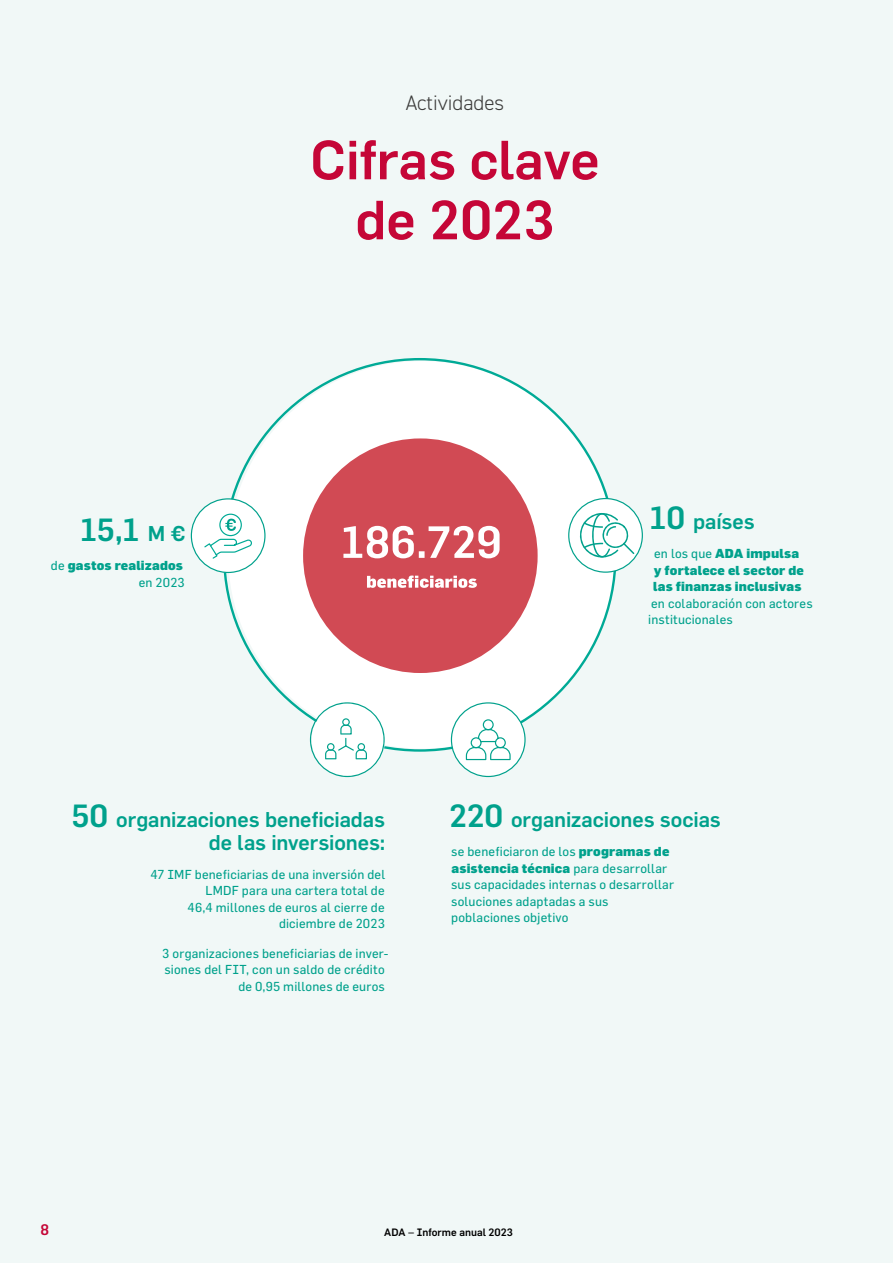
<style>
.page{position:relative;width:893px;height:1263px;background:#f1f8f7}
.page>*{position:absolute;margin:0;border:0;box-sizing:border-box;transform-origin:0 0}
.t1{font:500 54px/60px "Flama";color:#c50637;text-align:center}
.t2{font:500 31.5px "Flama";color:#00a18c}
.t3{font:500 21px/22.5px "Flama";letter-spacing:-.005em;color:#00a18c;text-align:right}
.t4{font:300 21px "DIN2014";color:#3c3c3b}
.t5{font:500 15px "Flama";color:#c50637}
.t6{font:12.75px/16.5px "Flama";letter-spacing:.015em;color:#00a18c;text-align:right}
.t7{font:900 12.75px/16.5px "Flama";letter-spacing:.015em;color:#00a18c;text-align:right}
.t8{font:500 10.5px "Flama";color:#000}
.s1{font-size:21px}
.s2{font-weight:400}
.s3{font-size:31.5px}
.s4{font-weight:900}
</style>
<div class="page">
<svg style="left:223px;top:358px;width:394px;height:394px;fill:#fff"></svg>
<div style="left:303px;top:438px;width:235px;height:235px;background:#d14a54;border-radius:50%"></div>
<svg style="left:310px;top:702px;width:75px;height:75px"></svg>
<div style="left:569px;top:499px;width:73px;height:73px;background:#fff;border-radius:50%"></div>
<div style="left:568px;top:498px;width:75px;height:75px;border:1px solid #00a18c;border-radius:50%"></div>
<svg style="left:579px;top:512px;width:56px;height:48px"></svg>
<div style="left:451px;top:703px;width:74px;height:73px;background:#fff;border-radius:50%"></div>
<div style="left:451px;top:702px;width:75px;height:75px;border:1px solid #00a18c;border-radius:50%"></div>
<svg style="left:465px;top:719px;width:46px;height:42px"></svg>
<div style="left:191px;top:499px;width:74px;height:73px;background:#fff;border-radius:50%"></div>
<div style="left:191px;top:498px;width:75px;height:75px;border:1px solid #00a18c;border-radius:50%"></div>
<svg style="left:204px;top:513px;width:48px;height:46px"></svg>
<svg style="left:367px;top:575px;width:110px;height:13px"></svg>
<svg style="left:343px;top:526px;width:157px;height:32px"></svg>
<h3 class="t4" style="left:406px;top:90px;width:100px">Actividades</h3>
<h2 class="t2" style="left:80px;top:510px;width:107px">15,1 <span class="s1">M €</span></h2>
<p class="t7" style="left:51px;top:557px;width:135px"><span class="s2">de</span> gastos realizados <span class="s2">en 2023</span></p>
<h1 class="t1" style="left:310px;top:129px;width:291px">Cifras clave de 2023</h1>
<h3 class="t3" style="left:650px;top:510px;width:107px"><span class="s3">10</span> países</h3>
<p class="t7" style="left:653px;top:545px;width:152px;text-align:left"><span class="s2">en los que</span> ADA impulsa y fortalece el sector de las finanzas inclusivas</p>
<p class="t6" style="left:648px;top:594px;width:166px;text-align:left">en colaboración con actores institucionales</p>
<h3 class="t3" style="left:72px;top:808px;width:315px"><span class="s3">50</span> organizaciones beneficiadas de las inversiones:</h3>
<p class="t6" style="left:150px;top:866px;width:236px">47 IMF beneficiarias de una inversión del<br>LMDF para una cartera total de<br>46,4 millones de euros al cierre de diciembre de 2023</p>
<p class="t6" style="left:162px;top:944px;width:228px">3 organizaciones beneficiarias de inver&shy;siones del FIT, con un saldo de crédito de 0,95 millones de euros</p>
<h3 class="t3" style="left:449px;top:808px;width:273px"><span class="s3">220</span> organizaciones socias</h3>
<p class="t6" style="left:451px;top:843px;width:224px;text-align:left">se beneficiaron de los <span class="s4">programas de asistencia técnica</span> para desarrollar sus capacidades internas o desarrollar soluciones adaptadas a sus poblaciones objetivo</p>
<p class="t5" style="left:40px;top:1221px;width:10px">8</p>
<p class="t8" style="left:384px;top:1226px;width:130px">ADA – Informe anual 2023</p>
</div>
